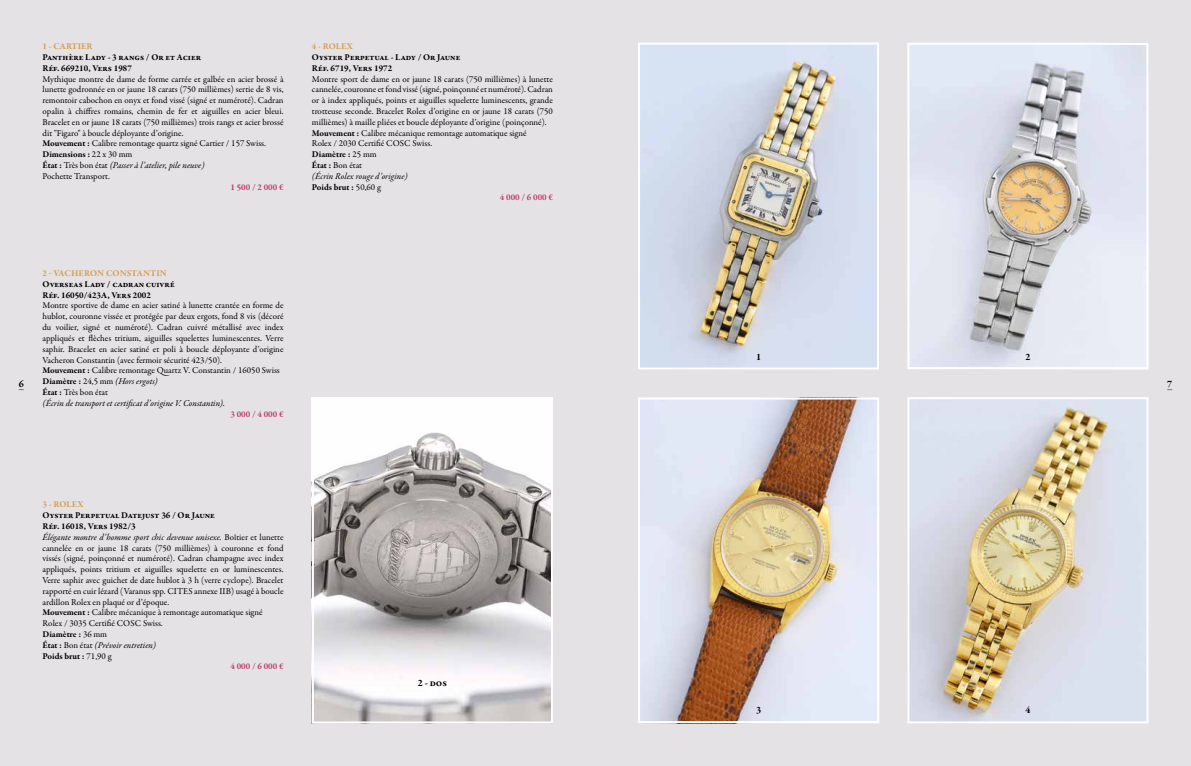
<style>
.page{position:relative;width:1191px;height:766px;background:#fff}
.page>*{position:absolute;margin:0;border:0;box-sizing:border-box;transform-origin:0 0}
.t1{font:700 10px "Garamond Premr Pro";color:#000}
.t2{font:9px/10.8px "Garamond Premr Pro";color:#000}
.t3{font:700 9px/10.8px "Garamond Premr Pro";color:#000}
.t4{font:italic 9px "Garamond Premr Pro";color:#000}
.t5{font:700 9px "Garamond Premr Pro";letter-spacing:.005em;color:#d39f52}
.t6{font:700 9px "Garamond Premr Pro";color:#bb3f66}
.s1{font-weight:700}
.s2{font-style:italic}
.s3{font-weight:400}
.s4{font-style:normal}
.s5{font-weight:700;font-style:normal}
</style>
<div class="page">
<div style="left:595px;top:0;width:596px;height:765px;background:#e4e2e4"></div>
<div style="left:0;top:0;width:595px;height:765px;background:#e4e2e4"></div>
<img style="left:910px;top:400px;width:235px;height:320px">
<div style="left:907px;top:397px;width:241px;height:326px;border:2px solid #fff"></div>
<img style="left:910px;top:46px;width:235px;height:320px">
<div style="left:907px;top:43px;width:241px;height:326px;border:2px solid #fff"></div>
<img style="left:641px;top:46px;width:235px;height:320px">
<div style="left:638px;top:43px;width:241px;height:326px;border:2px solid #fff"></div>
<img style="left:641px;top:400px;width:235px;height:319px">
<div style="left:638px;top:397px;width:241px;height:325px;border:2px solid #fff"></div>
<img style="left:315px;top:400px;width:235px;height:320px">
<div style="left:312px;top:397px;width:241px;height:326px;border:2px solid #fff"></div>
<p class="t5" style="left:43px;top:41px;width:52px">1 - CARTIER</p>
<p class="t3" style="left:43px;top:52px;width:160px">Panthère Lady - 3 rangs / Or et Acier<br>Réf. 669210, Vers 1987</p>
<p class="t2" style="left:43px;top:73px;width:242px">Mythique montre de dame de forme carrée et galbée en acier brossé à lunette godronnée en or jaune 18 carats (750 millièmes) sertie de 8 vis, remontoir cabochon en onyx et fond vissé (signé et numéroté). Cadran opalin à chiffres romains, chemin de fer et aiguilles en acier bleui.<br>Bracelet en or jaune 18 carats (750 millièmes) trois rangs et acier brossé dit "Figaro" à boucle déployante d’origine.<br><span class="s1">Mouvement :</span> Calibre remontage quartz signé Cartier / 157 Swiss.<br><span class="s1">Dimensions :</span> 22 x 30 mm<br><span class="s1">État :</span> Très bon état <span class="s2">(Passer à l’atelier, pile neuve)<br></span>Pochette Transport.</p>
<p class="t6" style="left:230px;top:181px;width:55px">1 500 / 2 000 €</p>
<p class="t5" style="left:312px;top:41px;width:43px">4 - ROLEX</p>
<p class="t3" style="left:312px;top:52px;width:150px">Oyster Perpetual - Lady / Or Jaune<br>Réf. 6719, Vers 1972</p>
<p class="t2" style="left:312px;top:73px;width:242px">Montre sport de dame en or jaune 18 carats (750 millièmes) à lunette</p>
<p class="t2" style="left:312px;top:84px;width:242px">cannelée, couronne et fond vissé (signé, poinçonné et numéroté). Cadran</p>
<p class="t2" style="left:312px;top:95px;width:242px">or à index appliqués, points et aiguilles squelette luminescents, grande</p>
<p class="t2" style="left:312px;top:106px;width:242px">trotteuse seconde. Bracelet Rolex d’origine en or jaune 18 carats (750</p>
<p class="t2" style="left:312px;top:117px;width:236px">millièmes) à maille pliées et boucle déployante d’origine (poinçonné).</p>
<p class="t2" style="left:312px;top:127px;width:216px"><span class="s1">Mouvement :</span> Calibre mécanique remontage automatique signé</p>
<p class="t2" style="left:312px;top:138px;width:122px">Rolex / 2030 Certifié COSC Swiss.</p>
<p class="t3" style="left:312px;top:149px;width:66px">Diamètre : <span class="s3">25 mm</span></p>
<p class="t2" style="left:312px;top:160px;width:52px"><span class="s1">État :</span> Bon état</p>
<p class="t4" style="left:312px;top:170px;width:97px">(Écrin Rolex rouge d’origine)</p>
<p class="t3" style="left:312px;top:181px;width:71px">Poids brut : <span class="s3">50,60 g</span></p>
<p class="t6" style="left:500px;top:192px;width:55px">4 000 / 6 000 €</p>
<p class="t5" style="left:43px;top:267px;width:126px">2 - VACHERON CONSTANTIN</p>
<p class="t3" style="left:43px;top:278px;width:134px">Overseas Lady / cadran cuivré<br>Réf. 16050/423A, Vers 2002</p>
<p class="t2" style="left:43px;top:300px;width:242px">Montre sportive de dame en acier satiné à lunette crantée en forme de hublot, couronne vissée et protégée par deux ergots, fond 8 vis (décoré du voilier, signé et numéroté). Cadran cuivré métallisé avec index appliqués et flèches tritium, aiguilles squelettes luminescentes. Verre saphir. Bracelet en acier satiné et poli à boucle déployante d’origine Vacheron Constantin (avec fermoir sécurité 423/50).<br><span class="s1">Mouvement :</span> Calibre remontage Quartz V. Constantin / 16050 Swiss <span class="s1">Diamètre :</span> 24,5 mm <span class="s2">(Hors ergots)<br></span><span class="s1">État :</span> Très bon état<br><span class="s2">(Écrin de transport et certificat d’origine V. Constantin).</span></p>
<p class="t6" style="left:230px;top:408px;width:55px">3 000 / 4 000 €</p>
<p class="t1" style="left:756px;top:351px;width:7px">1</p>
<p class="t1" style="left:1025px;top:351px;width:7px">2</p>
<p class="t1" style="left:19px;top:377px;width:7px">6</p>
<p class="t1" style="left:1167px;top:377px;width:7px">7</p>
<p class="t5" style="left:43px;top:498px;width:43px">3 - ROLEX</p>
<p class="t3" style="left:43px;top:510px;width:174px">Oyster Perpetual Datejust 36 / Or Jaune</p>
<p class="t3" style="left:43px;top:520px;width:95px">Réf. 16018, Vers 1982/3</p>
<p class="t4" style="left:43px;top:531px;width:242px">Élégante montre d’homme sport chic devenue unisexe. <span class="s4">Boîtier et lunette</span></p>
<p class="t2" style="left:43px;top:542px;width:242px">cannelée en or jaune 18 carats (750 millièmes) à couronne et fond</p>
<p class="t2" style="left:43px;top:553px;width:242px">vissés (signé, poinçonné et numéroté). Cadran champagne avec index</p>
<p class="t2" style="left:43px;top:564px;width:242px">appliqués, points tritium et aiguilles squelette en or luminescentes.</p>
<p class="t2" style="left:43px;top:574px;width:242px">Verre saphir avec guichet de date hublot à 3 h (verre cyclope). Bracelet</p>
<p class="t2" style="left:43px;top:585px;width:242px">rapporté en cuir lézard (Varanus spp. CITES annexe IIB) usagé à boucle</p>
<p class="t2" style="left:43px;top:596px;width:128px">ardillon Rolex en plaqué or d’époque.</p>
<p class="t2" style="left:43px;top:607px;width:222px"><span class="s1">Mouvement :</span> Calibre mécanique à remontage automatique signé</p>
<p class="t2" style="left:43px;top:618px;width:122px">Rolex / 3035 Certifié COSC Swiss.</p>
<p class="t3" style="left:43px;top:628px;width:66px">Diamètre : <span class="s3">36 mm</span></p>
<p class="t4" style="left:43px;top:639px;width:115px"><span class="s5">État :</span> <span class="s4">Bon état</span> (Prévoir entretien)</p>
<p class="t3" style="left:43px;top:650px;width:71px">Poids brut : <span class="s3">71,90 g</span></p>
<p class="t6" style="left:230px;top:660px;width:55px">4 000 / 6 000 €</p>
<p class="t1" style="left:418px;top:676px;width:31px">2 - dos</p>
<p class="t1" style="left:756px;top:703px;width:7px">3</p>
<p class="t1" style="left:1025px;top:703px;width:7px">4</p>
</div>
